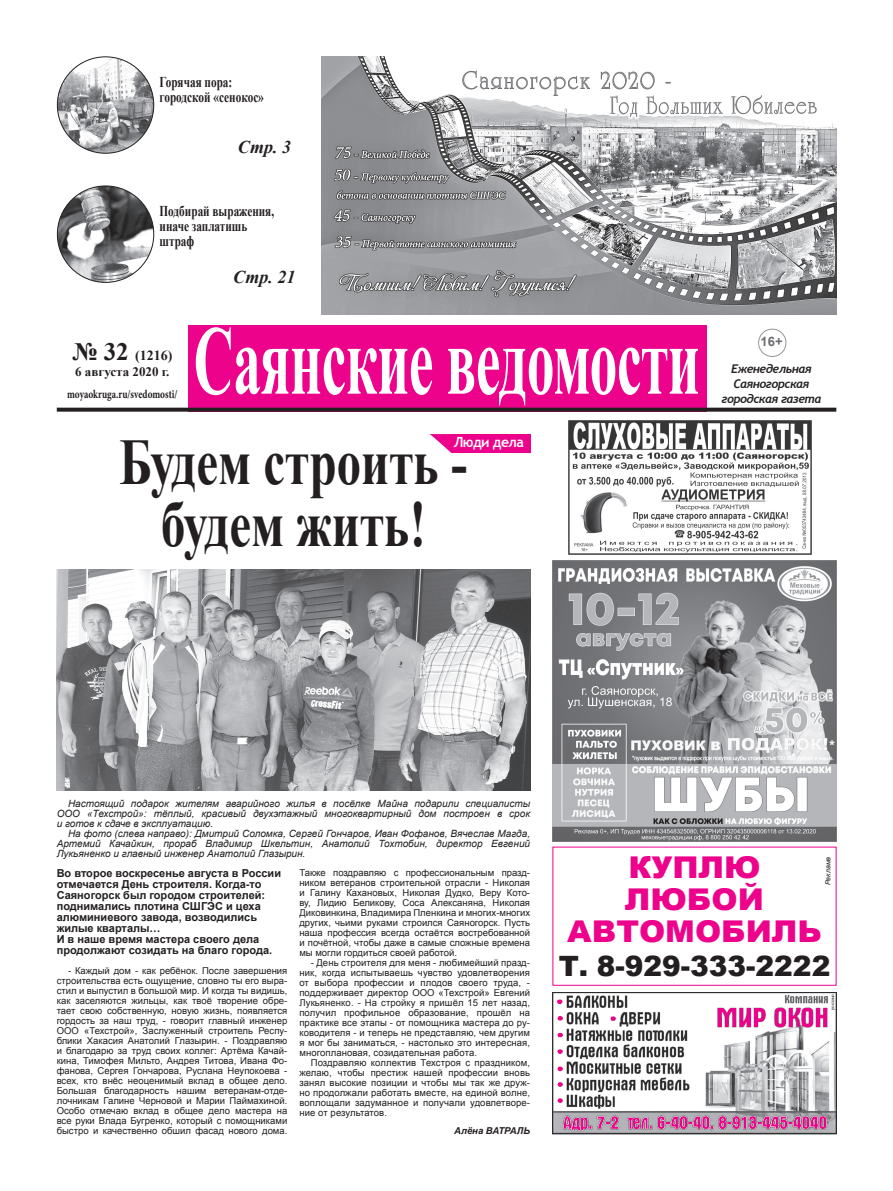
<style>
.page{position:relative;width:893px;height:1191px;background:#fff}
.page>*{position:absolute;margin:0;border:0;box-sizing:border-box;transform-origin:0 0}
.t1{font:700 65px/62px "Times New Roman";color:#231f20;text-align:center;scale:.75 1}
.t2{font:900 30px/32.2px "Arial";color:#ed028c;text-align:center;scale:1.05 1}
.t3{font:900 28px "Arial";color:#231f20}
.t4{font:italic 700 18px "Times New Roman";color:#231f20}
.t5{font:700 15px/15px "Times New Roman";color:#231f20;scale:.75 1}
.t6{font:700 14px "Times New Roman";color:#231f20}
.t7{font:700 14px "Trebuchet MS";letter-spacing:-.04em;color:#fff}
.t8{font:700 13px "Times New Roman";color:#231f20}
.t9{font:700 13px "Arial";color:#6c6d70}
.t10{font:italic 700 12px/15px "Trebuchet";letter-spacing:-.03em;color:#231f20;text-align:center}
.t11{font:700 12px "Minion Pro";color:#231f20;scale:.77 1}
.t12{font:700 11px/11px "Arial";color:#231f20}
.t13{font:italic 10px/10px "Arial";color:#231f20;text-align:justify}
.t14{font:9.5px/10px "Arial";color:#231f20;text-align:justify}
.t15{font:italic 700 9.5px "Arial";color:#231f20}
.t16{font:italic 7px "Arial";color:#231f20}
.s1{font-size:25px}
</style>
<div class="page">
<div style="left:758px;top:329px;width:28px;height:28px;border:1px solid #939598;border-radius:50%"></div>
<svg style="left:188px;top:325px;width:518px;height:83px;background:#e30386"></svg>
<svg style="left:57px;top:408px;width:779px;height:4px;background:#34232c"></svg>
<svg style="left:196px;top:327px;width:502px;height:78px"></svg>
<svg style="left:430px;top:434px;width:21px;height:18px"></svg>
<div style="left:451px;top:434px;width:79px;height:18px;background:#ed028c"></div>
<img style="left:553px;top:992px;width:283px;height:142px">
<img style="left:321px;top:57px;width:516px;height:258px">
<img style="left:57px;top:57px;width:97px;height:96px;border-radius:47px">
<img style="left:57px;top:186px;width:97px;height:96px;border-radius:48px">
<img style="left:553px;top:560px;width:284px;height:281px">
<img style="left:568px;top:420px;width:243px;height:134px">
<img style="left:57px;top:569px;width:473px;height:221px">
<h3 class="t5" style="left:160px;top:74px;width:141px">Горячая пора: городской «сенокос»</h3>
<h3 class="t4" style="left:238px;top:135px;width:55px">Стр. 3</h3>
<h3 class="t5" style="left:160px;top:203px;width:154px">Подбирай выражения, иначе заплатишь штраф</h3>
<h3 class="t4" style="left:233px;top:264px;width:64px">Стр. 21</h3>
<h3 class="t6" style="left:72px;top:345px;width:101px"><span class="s1">№ 32</span> (1216)</h3>
<h3 class="t8" style="left:75px;top:362px;width:96px">6 августа 2020 г.</h3>
<p class="t11" style="left:67px;top:385px;width:145px">moyaokruga.ru/svedomosti/</p>
<h3 class="t7" style="left:454px;top:433px;width:72px">Люди дела</h3>
<h1 class="t1" style="left:120px;top:430px;width:465px">Будем строить - будем жить!</h1>
<h3 class="t9" style="left:761px;top:333px;width:24px">16+</h3>
<p class="t10" style="left:721px;top:361px;width:101px">Еженедельная<br>Саяногорская городская газета</p>
<p class="t13" style="left:57px;top:799px;width:475px;text-indent:11px">Настоящий подарок жителям аварийного жилья в посёлке Майна подарили специалисты ООО «Техстрой»: тёплый, красивый двухэтажный многоквартирный дом построен в срок и готов к сдаче в эксплуатацию.</p>
<p class="t13" style="left:57px;top:829px;width:475px;text-indent:11px">На фото (слева направо): Дмитрий Соломка, Сергей Гончаров, Иван Фофанов, Вячеслав Магда, Артемий Качайкин, прораб Владимир Шкельтин, Анатолий Тохтобин, директор Евгений Лукьяненко и главный инженер Анатолий Глазырин.</p>
<p class="t12" style="left:57px;top:867px;width:226px">Во второе воскресенье августа в России отмечается День строителя. Когда-то Саяногорск был городом строителей: поднимались плотина СШГЭС и цеха алюминиевого завода, возводились жилые кварталы…<br>И в наше время мастера своего дела продолжают созидать на благо города.</p>
<p class="t14" style="left:57px;top:965px;width:232px;text-indent:11px">- Каждый дом - как ребёнок. После завершения строительства есть ощущение, словно ты его выра&shy;стил и выпустил в большой мир. И когда ты видишь, как заселяются жильцы, как твоё творение обре&shy;тает свою собственную, новую жизнь, появляется гордость за наш труд, - говорит главный инженер ООО «Техстрой», Заслуженный строитель Респу&shy;блики Хакасия Анатолий Глазырин. - Поздравляю и благодарю за труд своих коллег: Артёма Качай&shy;кина, Тимофея Мильто, Андрея Титова, Ивана Фо&shy;фанова, Сергея Гончарова, Руслана Неупокоева - всех, кто внёс неоценимый вклад в общее дело.<br>Большая благодарность нашим ветеранам-отде&shy;лочникам Галине Черновой и Марии Паймахиной.<br>Особо отмечаю вклад в общее дело мастера на все руки Влада Бугренко, который с помощниками быстро и качественно обшил фасад нового дома.</p>
<p class="t14" style="left:299px;top:867px;width:232px">Также поздравляю с профессиональным празд&shy;ником ветеранов строительной отрасли - Николая и Галину Кахановых, Николая Дудко, Веру Кото&shy;ву, Лидию Беликову, Соса Алексаняна, Николая Диковинкина, Владимира Пленкина и многих-многих других, чьими руками строился Саяногорск. Пусть наша профессия всегда остаётся востребованной и почётной, чтобы даже в самые сложные времена мы могли гордиться своей работой.</p>
<p class="t14" style="left:299px;top:957px;width:232px;text-indent:11px">- День строителя для меня - любимейший празд&shy;ник, когда испытываешь чувство удовлетворения от выбора профессии и плодов своего труда, - поддерживает директор ООО «Техстрой» Евгений Лукьяненко. - На стройку я пришёл 15 лет назад, получил профильное образование, прошёл на практике все этапы - от помощника мастера до ру&shy;ководителя - и теперь не представляю, чем другим я мог бы заниматься, - настолько это интересная, многоплановая, созидательная работа.</p>
<p class="t14" style="left:299px;top:1057px;width:232px;text-indent:11px">Поздравляю коллектив Техстроя с праздником, желаю, чтобы престиж нашей профессии вновь занял высокие позиции и чтобы мы так же друж&shy;но продолжали работать вместе, на единой волне, воплощали задуманное и получали удовлетворе&shy;ние от результатов.</p>
<p class="t15" style="left:454px;top:1124px;width:77px">Алёна ВАТРАЛЬ</p>
<h2 class="t2" style="left:567px;top:850px;width:244px">КУПЛЮ<br>ЛЮБОЙ<br>АВТОМОБИЛЬ</h2>
<h3 class="t3" style="left:559px;top:945px;width:273px">Т. 8-929-333-2222</h3>
<p class="t16" style="left:823px;top:885px;width:30px;rotate:-90deg">Реклама</p>
</div>
